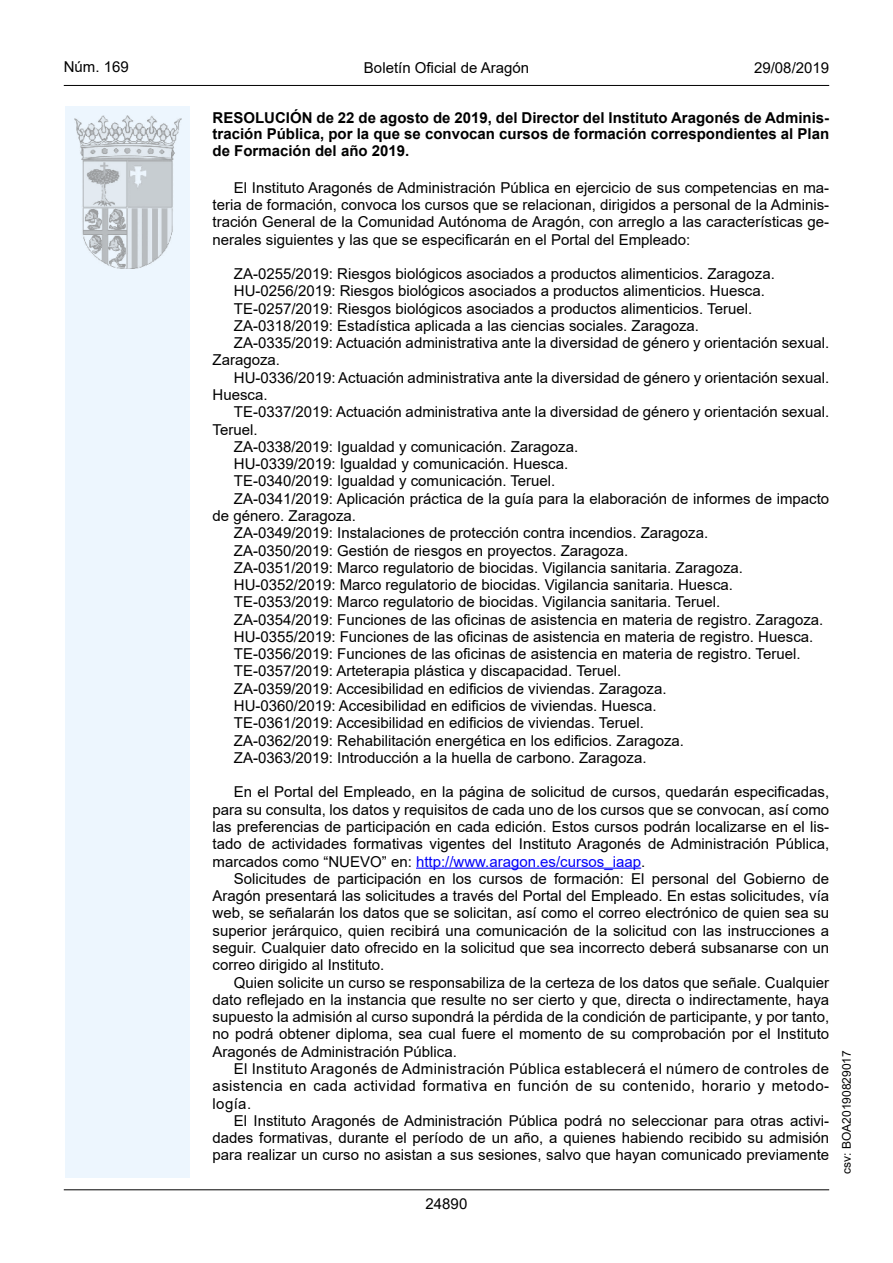
<style>
.page{position:relative;width:893px;height:1263px;background:#fff}
.page>*{position:absolute;margin:0;border:0;box-sizing:border-box;transform-origin:0 0}
.inicio_de_parrafo{font:15px/17.2px "Arial";color:#000;text-align:justify}
.Titulo_text{font:700 15px/16.5px "Arial";color:#000;text-align:justify}
.estilo_head-c{font:15px "Arial";color:#000}
.estilo_head-d{font:15px "Arial MT2";color:#000}
.estilo_head-i{font:15px "Arial MT2";color:#000}
.numero_pagina{font:15px "Arial MT2";color:#000}
.estilo_head-i-2{font:12px "Arial MT2";color:#000}
.s1{color:#0200fa}
.s2{font-family:"Arial MT2"}
</style>
<div class="page">
<div style="left:65px;top:106px;width:125px;height:1072px;background:#edf6fe"></div>
<img style="left:75px;top:115px;width:106px;height:153px">
<hr style="left:64px;top:85px;width:765px;height:1px;background:#000">
<hr style="left:64px;top:1189px;width:765px;height:1px;background:#000">
<hr style="left:416px;top:867px;width:225px;height:2px;background:#0200fa">
<p class="estilo_head-i" style="left:64px;top:57px;width:67px">Núm. 169</p>
<p class="estilo_head-c" style="left:364px;top:57px;width:167px">Boletín Oficial de Aragón</p>
<p class="estilo_head-d" style="left:754px;top:57px;width:77px">29/08/2019</p>
<p class="Titulo_text" style="left:213px;top:110px;width:618px">RESOLUCIÓN de 22 de agosto de 2019, del Director del Instituto Aragonés de Adminis&shy;tración Pública, por la que se convocan cursos de formación correspondientes al Plan de Formación del año 2019.</p>
<p class="inicio_de_parrafo" style="left:213px;top:179px;width:618px;text-indent:21px">El Instituto Aragonés de Administración Pública en ejercicio de sus competencias en ma&shy;teria de formación, convoca los cursos que se relacionan, dirigidos a personal de la Adminis&shy;tración General de la Comunidad Autónoma de Aragón, con arreglo a las características ge&shy;nerales siguientes y las que se especificarán en el Portal del Empleado:</p>
<p class="inicio_de_parrafo" style="left:234px;top:265px;width:543px">ZA-0255/2019: Riesgos biológicos asociados a productos alimenticios. Zaragoza.</p>
<p class="inicio_de_parrafo" style="left:234px;top:282px;width:533px">HU-0256/2019: Riesgos biológicos asociados a productos alimenticios. Huesca.</p>
<p class="inicio_de_parrafo" style="left:234px;top:300px;width:520px">TE-0257/2019: Riesgos biológicos asociados a productos alimenticios. Teruel.</p>
<p class="inicio_de_parrafo" style="left:234px;top:317px;width:467px">ZA-0318/2019: Estadística aplicada a las ciencias sociales. Zaragoza.</p>
<p class="inicio_de_parrafo" style="left:213px;top:334px;width:618px;text-indent:21px">ZA-0335/2019: Actuación administrativa ante la diversidad de género y orientación sexual.<br>Zaragoza.</p>
<p class="inicio_de_parrafo" style="left:213px;top:369px;width:618px;text-indent:21px">HU-0336/2019: Actuación administrativa ante la diversidad de género y orientación sexual.<br>Huesca.</p>
<p class="inicio_de_parrafo" style="left:213px;top:403px;width:618px;text-indent:21px">TE-0337/2019: Actuación administrativa ante la diversidad de género y orientación sexual.<br>Teruel.</p>
<p class="inicio_de_parrafo" style="left:234px;top:438px;width:346px">ZA-0338/2019: Igualdad y comunicación. Zaragoza.</p>
<p class="inicio_de_parrafo" style="left:234px;top:455px;width:336px">HU-0339/2019: Igualdad y comunicación. Huesca.</p>
<p class="inicio_de_parrafo" style="left:234px;top:472px;width:323px">TE-0340/2019: Igualdad y comunicación. Teruel.</p>
<p class="inicio_de_parrafo" style="left:213px;top:490px;width:618px;text-indent:21px">ZA-0341/2019: Aplicación práctica de la guía para la elaboración de informes de impacto de género. Zaragoza.</p>
<p class="inicio_de_parrafo" style="left:234px;top:524px;width:476px">ZA-0349/2019: Instalaciones de protección contra incendios. Zaragoza.</p>
<p class="inicio_de_parrafo" style="left:234px;top:542px;width:396px">ZA-0350/2019: Gestión de riesgos en proyectos. Zaragoza.</p>
<p class="inicio_de_parrafo" style="left:234px;top:559px;width:511px">ZA-0351/2019: Marco regulatorio de biocidas. Vigilancia sanitaria. Zaragoza.</p>
<p class="inicio_de_parrafo" style="left:234px;top:576px;width:501px">HU-0352/2019: Marco regulatorio de biocidas. Vigilancia sanitaria. Huesca.</p>
<p class="inicio_de_parrafo" style="left:234px;top:593px;width:488px">TE-0353/2019: Marco regulatorio de biocidas. Vigilancia sanitaria. Teruel.</p>
<p class="inicio_de_parrafo" style="left:234px;top:611px;width:591px">ZA-0354/2019: Funciones de las oficinas de asistencia en materia de registro. Zaragoza.</p>
<p class="inicio_de_parrafo" style="left:234px;top:628px;width:581px">HU-0355/2019: Funciones de las oficinas de asistencia en materia de registro. Huesca.</p>
<p class="inicio_de_parrafo" style="left:234px;top:645px;width:568px">TE-0356/2019: Funciones de las oficinas de asistencia en materia de registro. Teruel.</p>
<p class="inicio_de_parrafo" style="left:234px;top:662px;width:389px">TE-0357/2019: Arteterapia plástica y discapacidad. Teruel.</p>
<p class="inicio_de_parrafo" style="left:234px;top:680px;width:434px">ZA-0359/2019: Accesibilidad en edificios de viviendas. Zaragoza.</p>
<p class="inicio_de_parrafo" style="left:234px;top:697px;width:424px">HU-0360/2019: Accesibilidad en edificios de viviendas. Huesca.</p>
<p class="inicio_de_parrafo" style="left:234px;top:714px;width:411px">TE-0361/2019: Accesibilidad en edificios de viviendas. Teruel.</p>
<p class="inicio_de_parrafo" style="left:234px;top:732px;width:452px">ZA-0362/2019: Rehabilitación energética en los edificios. Zaragoza.</p>
<p class="inicio_de_parrafo" style="left:234px;top:749px;width:414px">ZA-0363/2019: Introducción a la huella de carbono. Zaragoza.</p>
<p class="inicio_de_parrafo" style="left:213px;top:783px;width:618px;text-indent:21px">En el Portal del Empleado, en la página de solicitud de cursos, quedarán especificadas, para su consulta, los datos y requisitos de cada uno de los cursos que se convocan, así como las preferencias de participación en cada edición. Estos cursos podrán localizarse en el lis&shy;tado de actividades formativas vigentes del Instituto Aragonés de Administración Pública, marcados como “NUEVO” en: <span class="s1">http://www.aragon.es/cursos_iaap</span><span class="s2">.</span></p>
<p class="inicio_de_parrafo" style="left:213px;top:870px;width:618px;text-indent:21px">Solicitudes de participación en los cursos de formación: El personal del Gobierno de Aragón presentará las solicitudes a través del Portal del Empleado. En estas solicitudes, vía web, se señalarán los datos que se solicitan, así como el correo electrónico de quien sea su superior jerárquico, quien recibirá una comunicación de la solicitud con las instrucciones a seguir. Cualquier dato ofrecido en la solicitud que sea incorrecto deberá subsanarse con un correo dirigido al Instituto.</p>
<p class="inicio_de_parrafo" style="left:213px;top:973px;width:618px;text-indent:21px">Quien solicite un curso se responsabiliza de la certeza de los datos que señale. Cualquier dato reflejado en la instancia que resulte no ser cierto y que, directa o indirectamente, haya supuesto la admisión al curso supondrá la pérdida de la condición de participante, y por tanto, no podrá obtener diploma, sea cual fuere el momento de su comprobación por el Instituto Aragonés de Administración Pública.</p>
<p class="inicio_de_parrafo" style="left:213px;top:1060px;width:618px;text-indent:21px">El Instituto Aragonés de Administración Pública establecerá el número de controles de asistencia en cada actividad formativa en función de su contenido, horario y metodo&shy;logía.</p>
<p class="inicio_de_parrafo" style="left:213px;top:1112px;width:618px;text-indent:21px">El Instituto Aragonés de Administración Pública podrá no seleccionar para otras activi&shy;dades formativas, durante el período de un año, a quienes habiendo recibido su admisión para realizar un curso no asistan a sus sesiones, salvo que hayan comunicado previamente</p>
<p class="numero_pagina" style="left:426px;top:1193px;width:43px">24890</p>
<p class="estilo_head-i-2" style="left:838px;top:1174px;width:125px;rotate:-90deg">csv: BOA20190829017</p>
</div>
